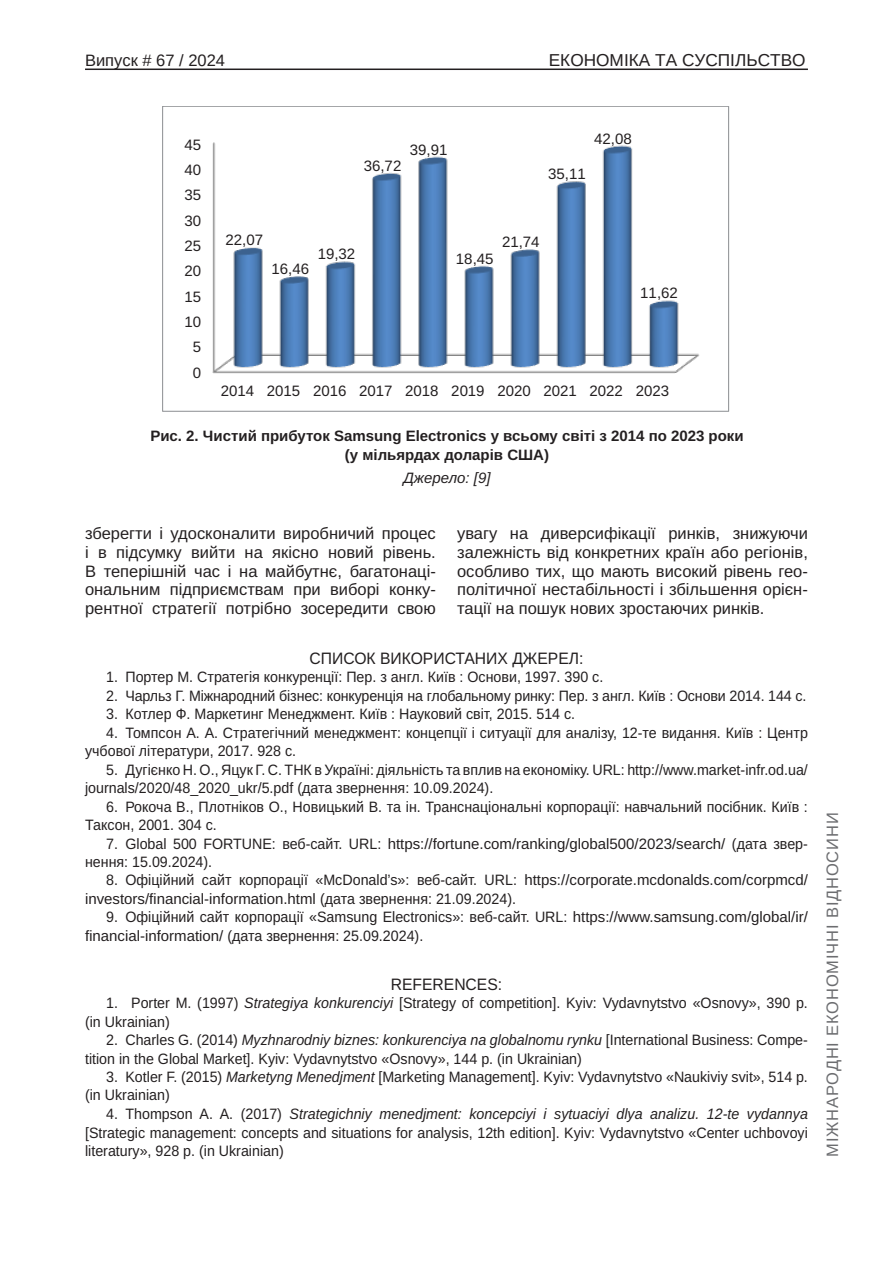
<style>
.page{position:relative;width:893px;height:1263px;background:#fff}
.page>*{position:absolute;margin:0;border:0;box-sizing:border-box;transform-origin:0 0}
.t1{font:17.25px "Arimo";color:#231f20}
.Текст_основной_G{font:16.5px/18.8px "Arimo";color:#231f20;text-align:justify}
.Литература_шапка{font:16.5px "Arimo";color:#231f20;scale:.95 1}
.t2{font:16.5px "Arimo";letter-spacing:.05em;color:#6c6d70}
.t3{font:16.5px "Arimo";color:#231f20}
.t4{font:15px/18.5px "Arimo";color:#231f20;scale:.95 1}
.t5{font:15px "Arimo Roman";color:#231f20}
.Рисунок_N{font:700 15px/18.8px "Arimo";color:#231f20;text-align:center}
.Джерело{font:italic 15px "Arimo";color:#231f20}
.s1{font-style:italic}
</style>
<div class="page">
<hr style="left:85px;top:69px;width:723px;height:1px;background:#231f20">
<img style="left:212px;top:142px;width:488px;height:232px">
<div style="left:162px;top:106px;width:567px;height:306px;border:1px solid #989a9d"></div>
<p class="t3" style="left:85px;top:51px;width:142px">Випуск # 67 / 2024</p>
<p class="t1" style="left:549px;top:51px;width:258px">ЕКОНОМІКА ТА СУСПІЛЬСТВО</p>
<p class="t5" style="left:184px;top:134px;width:18px">45</p>
<p class="t5" style="left:184px;top:159px;width:18px">40</p>
<p class="t5" style="left:184px;top:185px;width:18px">35</p>
<p class="t5" style="left:184px;top:210px;width:18px">30</p>
<p class="t5" style="left:184px;top:235px;width:18px">25</p>
<p class="t5" style="left:184px;top:261px;width:18px">20</p>
<p class="t5" style="left:184px;top:286px;width:18px">15</p>
<p class="t5" style="left:184px;top:311px;width:18px">10</p>
<p class="t5" style="left:193px;top:337px;width:10px">5</p>
<p class="t5" style="left:193px;top:362px;width:10px">0</p>
<p class="t5" style="left:364px;top:155px;width:39px">36,72</p>
<p class="t5" style="left:410px;top:139px;width:39px">39,91</p>
<p class="t5" style="left:548px;top:164px;width:39px">35,11</p>
<p class="t5" style="left:594px;top:128px;width:39px">42,08</p>
<p class="t5" style="left:225px;top:230px;width:39px">22,07</p>
<p class="t5" style="left:272px;top:258px;width:39px">16,46</p>
<p class="t5" style="left:318px;top:244px;width:39px">19,32</p>
<p class="t5" style="left:456px;top:248px;width:39px">18,45</p>
<p class="t5" style="left:502px;top:231px;width:39px">21,74</p>
<p class="t5" style="left:640px;top:283px;width:39px">11,62</p>
<p class="t5" style="left:221px;top:380px;width:450px">2014 2015 2016 2017 2018 2019 2020 2021 2022 2023</p>
<p class="Рисунок_N" style="left:150px;top:427px;width:595px">Рис. 2. Чистий прибуток Samsung Electronics у всьому світі з 2014 по 2023 роки (у мільярдах доларів США)</p>
<p class="Джерело" style="left:403px;top:467px;width:89px">Джерело: [9]</p>
<p class="Текст_основной_G" style="left:85px;top:524px;width:352px">зберегти і удосконалити виробничий процес і в підсумку вийти на якісно новий рівень.<br>В теперішній час і на майбутнє, багатонаці&shy;ональним підприємствам при виборі конку&shy;рентної стратегії потрібно зосередити свою</p>
<p class="Текст_основной_G" style="left:457px;top:524px;width:352px">увагу на диверсифікації ринків, знижуючи залежність від конкретних країн або регіонів, особливо тих, що мають високий рівень гео&shy;політичної нестабільності і збільшення орієн&shy;тації на пошук нових зростаючих ринків.</p>
<p class="Литература_шапка" style="left:310px;top:647px;width:290px">СПИСОК ВИКОРИСТАНИХ ДЖЕРЕЛ:</p>
<p class="t4" style="left:106px;top:668px;width:525px">1. Портер М. Стратегія конкуренції: Пер. з англ. Київ : Основи, 1997. 390 с.</p>
<p class="t4" style="left:106px;top:687px;width:738px">2. Чарльз Г. Міжнародний бізнес: конкуренція на глобальному ринку: Пер. з англ. Київ : Основи 2014. 144 с.</p>
<p class="t4" style="left:106px;top:705px;width:495px">3. Котлер Ф. Маркетинг Менеджмент. Київ : Науковий світ, 2015. 514 c.</p>
<p class="t4" style="left:85px;top:724px;width:762px;text-indent:21px">4. Томпсон А. А. Стратегічний менеджмент: концепції і ситуації для аналізу, 12-те видання. Київ : Центр учбової літератури, 2017. 928 с.</p>
<p class="t4" style="left:85px;top:760px;width:762px;text-indent:21px">5. Дугієнко Н. О., Яцук Г. С. ТНК в Україні: діяльність та вплив на економіку. URL: http://www.market-infr.od.ua/ journals/2020/48_2020_ukr/5.pdf (дата звернення: 10.09.2024).</p>
<p class="t4" style="left:85px;top:797px;width:762px;text-indent:21px">6. Рокоча В., Плотніков О., Новицький В. та ін. Транснаціональні корпорації: навчальний посібник. Київ :<br>Таксон, 2001. 304 с.</p>
<p class="t4" style="left:85px;top:834px;width:762px;text-indent:21px">7. Global 500 FORTUNE: веб-сайт. URL: https://fortune.com/ranking/global500/2023/search/ (дата звер&shy;нення: 15.09.2024).</p>
<p class="t4" style="left:85px;top:871px;width:762px;text-indent:21px">8. Офіційний сайт корпорації «McDonald’s»: веб-сайт. URL: https://corporate.mcdonalds.com/corpmcd/ investors/financial-information.html (дата звернення: 21.09.2024).</p>
<p class="t4" style="left:85px;top:908px;width:762px;text-indent:21px">9. Офіційний сайт корпорації «Samsung Electronics»: веб-сайт. URL: https://www.samsung.com/global/ir/ financial-information/ (дата звернення: 25.09.2024).</p>
<p class="Литература_шапка" style="left:391px;top:972px;width:119px">REFERENCES:</p>
<p class="t4" style="left:85px;top:994px;width:762px;text-indent:21px">1. Porter M. (1997) <span class="s1">Strategiya konkurenciyi</span> [Strategy of competition]. Kyiv: Vydavnytstvo «Osnovy», 390 p. (in Ukrainian)</p>
<p class="t4" style="left:85px;top:1031px;width:762px;text-indent:21px">2. Charles G. (2014) <span class="s1">Myzhnarodniy biznes: konkurenciya na globalnomu rynku</span> [International Business: Compe&shy;tition in the Global Market]. Kyiv: Vydavnytstvo «Osnovy», 144 p. (in Ukrainian)</p>
<p class="t4" style="left:85px;top:1068px;width:762px;text-indent:21px">3. Kotler F. (2015) <span class="s1">Marketyng Menedjment</span> [Marketing Management]. Kyiv: Vydavnytstvo «Naukiviy svit», 514 p. (in Ukrainian)</p>
<p class="t4" style="left:85px;top:1105px;width:762px;text-align:justify;text-indent:21px">4. Thompson A. A. (2017) <span class="s1">Strategichniy menedjment: koncepciyi i sytuaciyi dlya analizu. 12-te vydannya </span>[Strategic management: concepts and situations for analysis, 12th edition]. Kyiv: Vydavnytstvo «Center uchbovoyi literatury», 928 p. (in Ukrainian)</p>
<p class="t2" style="left:823px;top:1157px;width:346px;rotate:-90deg">МІЖНАРОДНІ ЕКОНОМІЧНІ ВІДНОСИНИ</p>
</div>
